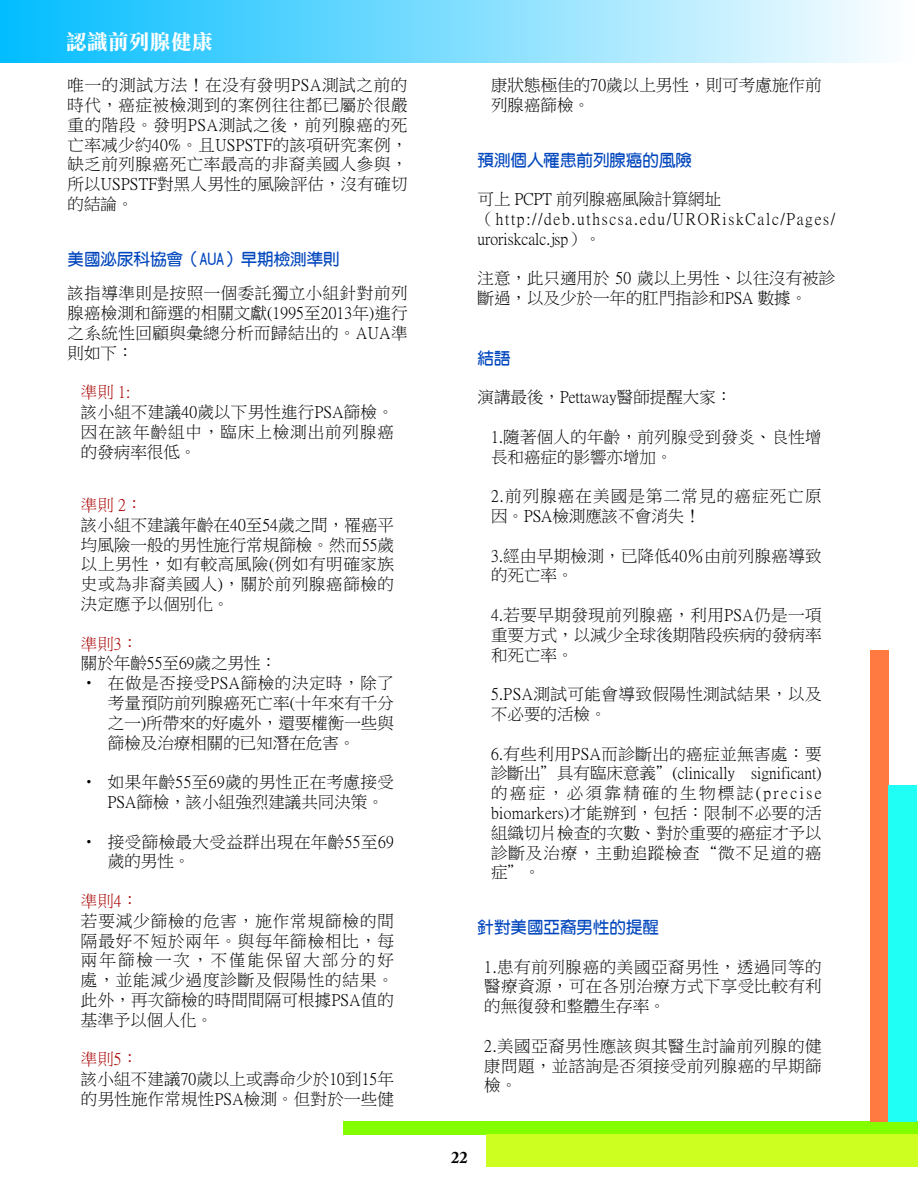
<style>
.page{position:relative;width:918px;height:1188px;background:#fff}
.page>*{position:absolute;margin:0;border:0;box-sizing:border-box;transform-origin:0 0}
.t1{font:21px "DF Li Song Bd WIN BF";color:#fff}
.t2{font:16.5px/19.8px "P Ming Li U";letter-spacing:.015em;color:#000}
.t3{font:16.5px/19.8px "P Ming Li U";letter-spacing:.055em;color:#000}
.t4{font:16.5px/19.8px "P Ming Li U";letter-spacing:.1em;color:#000}
.t5{font:16.5px/19.8px "P Ming Li U";letter-spacing:.07em;color:#000}
.t6{font:16.5px "DF Yuan Bd HK BF";color:#0046bd}
.t7{font:700 16.5px "Adobe Caslon Pro";color:#000}
.s1{font-family:"DF Yuan Bd HK BF";color:#0046bd}
.s2{color:#a80000}
</style>
<div class="page">
<div style="left:0;top:0;width:917px;height:62px;background:linear-gradient(to right,#02bdff,#fffeff)"></div>
<div style="left:344px;top:1121px;width:574px;height:13px;background:#84ff00"></div>
<div style="left:487px;top:1134px;width:431px;height:33px;background:#cdff20"></div>
<div style="left:870px;top:650px;width:18px;height:471px;background:#ff7a40"></div>
<div style="left:888px;top:785px;width:29px;height:336px;background:#20fff6"></div>
<p class="t1" style="left:66px;top:31px;width:149px">認識前列腺健康</p>
<p class="t2" style="left:68px;top:75px;width:342px;text-align:justify">唯一的測試方法！在没有發明PSA測試之前的時代，癌症被檢測到的案例往往都已屬於很嚴重的階段。發明PSA測試之後，前列腺癌的死亡率减少約40%。且USPSTF的該項研究案例，缺乏前列腺癌死亡率最高的非裔美國人參與，所以USPSTF對黑人男性的風險評估，沒有確切的結論。</p>
<p class="t2" style="left:68px;top:241px;width:342px;line-height:34.8px"><span class="s1">美國泌尿科協會（AUA）早期檢測準則<br></span>該指導準則是按照一個委託獨立小組針對前列</p>
<p class="t2" style="left:68px;top:303px;width:342px;text-align:justify">腺癌檢測和篩選的相關文獻(1995至2013年)進行之系統性回顧與彙總分析而歸結出的。AUA準則如下：</p>
<p class="t2" style="left:81px;top:383px;width:314px"><span class="s2">準則 1:<br></span>該小組不建議40歲以下男性進行PSA篩檢。因在該年齡組中，臨床上檢測出前列腺癌的發病率很低。</p>
<p class="t2" style="left:81px;top:495px;width:315px"><span class="s2">準則 2：<br></span>該小組不建議年齡在40至54歲之間，罹癌平均風險一般的男性施行常規篩檢。然而55歲以上男性，如有較高風險(例如有明確家族史或為非裔美國人)，關於前列腺癌篩檢的決定應予以個别化。</p>
<p class="t2" style="left:81px;top:634px;width:198px"><span class="s2">準則3：<br></span>關於年齡55至69歲之男性：</p>
<p class="t2" style="left:108px;top:673px;width:288px;text-align:justify;text-indent:-27px">• 在做是否接受PSA篩檢的決定時，除了考量預防前列腺癌死亡率(十年來有千分之一)所帶來的好處外，還要權衡一些與篩檢及治療相關的已知潛在危害。</p>
<p class="t2" style="left:108px;top:772px;width:287px;text-indent:-27px">• 如果年齡55至69歲的男性正在考慮接受<br>PSA篩檢，該小組強烈建議共同決策。</p>
<p class="t2" style="left:108px;top:832px;width:287px;text-indent:-27px">• 接受篩檢最大受益群出現在年齡55至69歲的男性。</p>
<p class="t3" style="left:81px;top:891px;width:315px"><span class="s2">準則4：<br></span>若要減少篩檢的危害，施作常規篩檢的間隔最好不短於兩年。與每年篩檢相比，每兩年篩檢一次，不僅能保留大部分的好處，並能減少過度診斷及假陽性的結果。此外，再次篩檢的時間間隔可根據PSA值的基準予以個人化。</p>
<p class="t2" style="left:81px;top:1049px;width:315px"><span class="s2">準則5：<br></span>該小組不建議70歲以上或壽命少於10到15年的男性施作常規性PSA檢測。但對於一些健</p>
<p class="t2" style="left:491px;top:75px;width:332px">康狀態極佳的70歲以上男性，則可考慮施作前列腺癌篩檢。</p>
<p class="t6" style="left:478px;top:151px;width:216px">預測個人罹患前列腺癌的風險</p>
<p class="t4" style="left:478px;top:189px;width:359px">可上 PCPT 前列腺癌風險計算網址（http://deb.uthscsa.edu/URORiskCalc/Pages/ uroriskcalc.jsp）。</p>
<p class="t2" style="left:478px;top:269px;width:359px">注意，此只適用於 50 歲以上男性、以往沒有被診斷過，以及少於一年的肛門指診和PSA 數據。</p>
<p class="t6" style="left:478px;top:349px;width:34px">結語</p>
<p class="t2" style="left:478px;top:387px;width:256px">演講最後，Pettaway醫師提醒大家：</p>
<p class="t2" style="left:491px;top:427px;width:332px">1.隨著個人的年齡，前列腺受到發炎、良性增長和癌症的影響亦增加。</p>
<p class="t5" style="left:491px;top:486px;width:332px">2.前列腺癌在美國是第二常見的癌症死亡原因。PSA檢測應該不會消失！</p>
<p class="t2" style="left:491px;top:546px;width:332px">3.經由早期檢測，已降低40％由前列腺癌導致的死亡率。</p>
<p class="t2" style="left:491px;top:605px;width:332px;text-align:justify">4.若要早期發現前列腺癌，利用PSA仍是一項重要方式，以減少全球後期階段疾病的發病率和死亡率。</p>
<p class="t2" style="left:491px;top:684px;width:332px">5.PSA測試可能會導致假陽性測試結果，以及不必要的活檢。</p>
<p class="t2" style="left:491px;top:744px;width:332px;text-align:justify">6.有些利用PSA而診斷出的癌症並無害處：要診斷出＂具有臨床意義＂(clinically significant)的癌症，必須靠精確的生物標誌(precise biomarkers)才能辦到，包括：限制不必要的活組織切片檢查的次數、對於重要的癌症才予以診斷及治療，主動追蹤檢查“微不足道的癌症”。</p>
<p class="t6" style="left:478px;top:919px;width:183px">針對美國亞裔男性的提醒</p>
<p class="t2" style="left:484px;top:957px;width:339px;text-align:justify">1.患有前列腺癌的美國亞裔男性，透過同等的醫療資源，可在各別治療方式下享受比較有利的無復發和整體生存率。</p>
<p class="t2" style="left:484px;top:1036px;width:339px;text-align:justify">2.美國亞裔男性應該與其醫生討論前列腺的健康問題，並諮詢是否須接受前列腺癌的早期篩檢。</p>
<p class="t7" style="left:451px;top:1147px;width:18px">22</p>
</div>
